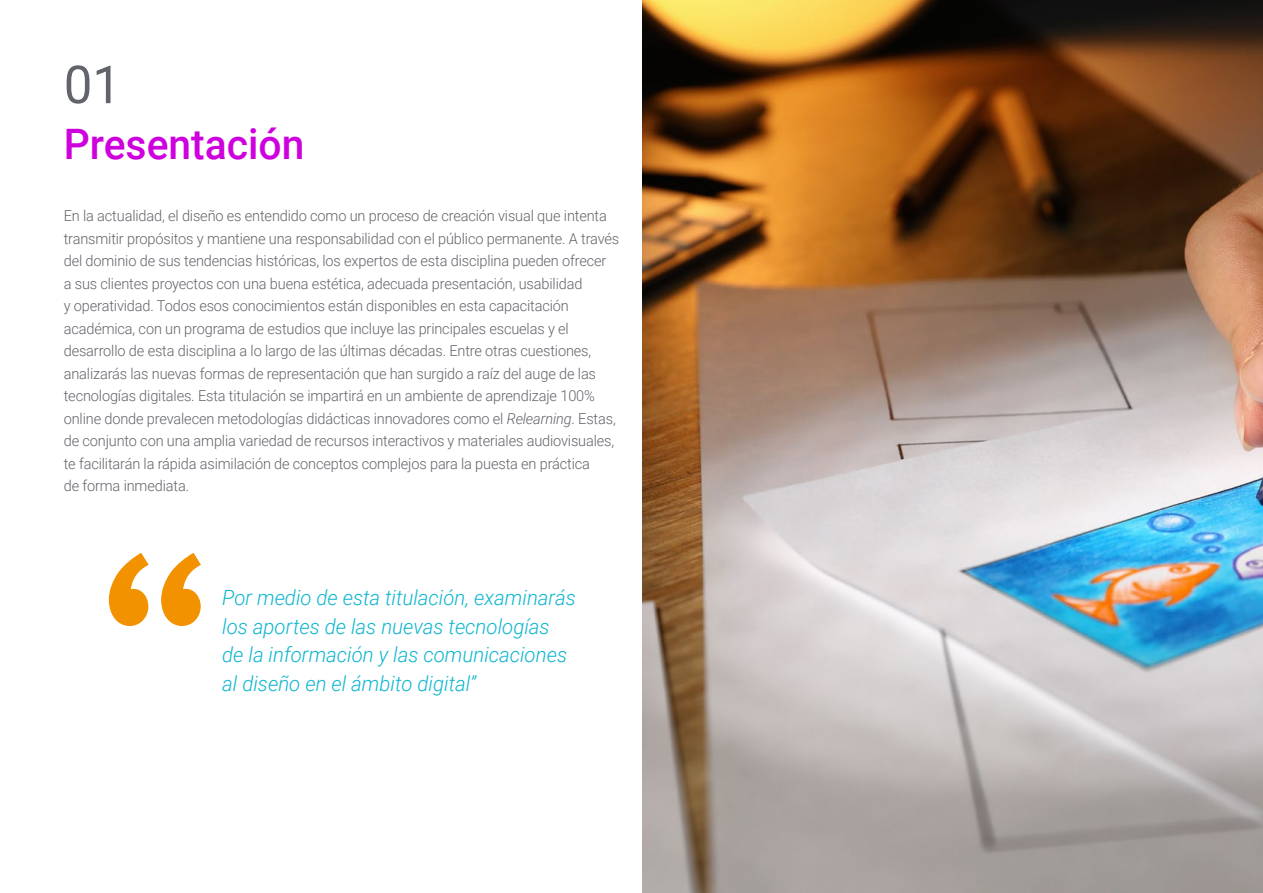
<style>
.page{position:relative;width:1263px;height:893px;background:#fff}
.page>*{position:absolute;margin:0;border:0;box-sizing:border-box;transform-origin:0 0}
.t1{font:52.5px "Roboto";color:#61646a}
.t2{font:500 42px "Roboto";color:#ce00de}
.t3{font:italic 300 21px/28.5px "Roboto";color:#0fb6cf}
.t4{font:300 15px/22.5px "Roboto";letter-spacing:-.01em;color:#61646a}
.s1{font-style:italic}
</style>
<div class="page">
<svg style="left:109px;top:553px;width:92px;height:73px"></svg>
<img style="left:642px;top:0;width:621px;height:893px">
<h1 class="t1" style="left:64px;top:48px;width:59px">01</h1>
<h2 class="t2" style="left:64px;top:115px;width:242px">Presentación</h2>
<p class="t4" style="left:64px;top:204px;width:557px">En la actualidad, el diseño es entendido como un proceso de creación visual que intenta transmitir propósitos y mantiene una responsabilidad con el público permanente. A través del dominio de sus tendencias históricas, los expertos de esta disciplina pueden ofrecer<br>a sus clientes proyectos con una buena estética, adecuada presentación, usabilidad<br>y operatividad. Todos esos conocimientos están disponibles en esta capacitación académica, con un programa de estudios que incluye las principales escuelas y el desarrollo de esta disciplina a lo largo de las últimas décadas. Entre otras cuestiones, analizarás las nuevas formas de representación que han surgido a raíz del auge de las tecnologías digitales. Esta titulación se impartirá en un ambiente de aprendizaje 100% online donde prevalecen metodologías didácticas innovadores como el <span class="s1">Relearning</span>. Estas, de conjunto con una amplia variedad de recursos interactivos y materiales audiovisuales, te facilitarán la rápida asimilación de conceptos complejos para la puesta en práctica<br>de forma inmediata.</p>
<h3 class="t3" style="left:222px;top:583px;width:355px">Por medio de esta titulación, examinarás los aportes de las nuevas tecnologías de la información y las comunicaciones al diseño en el ámbito digital”</h3>
</div>
